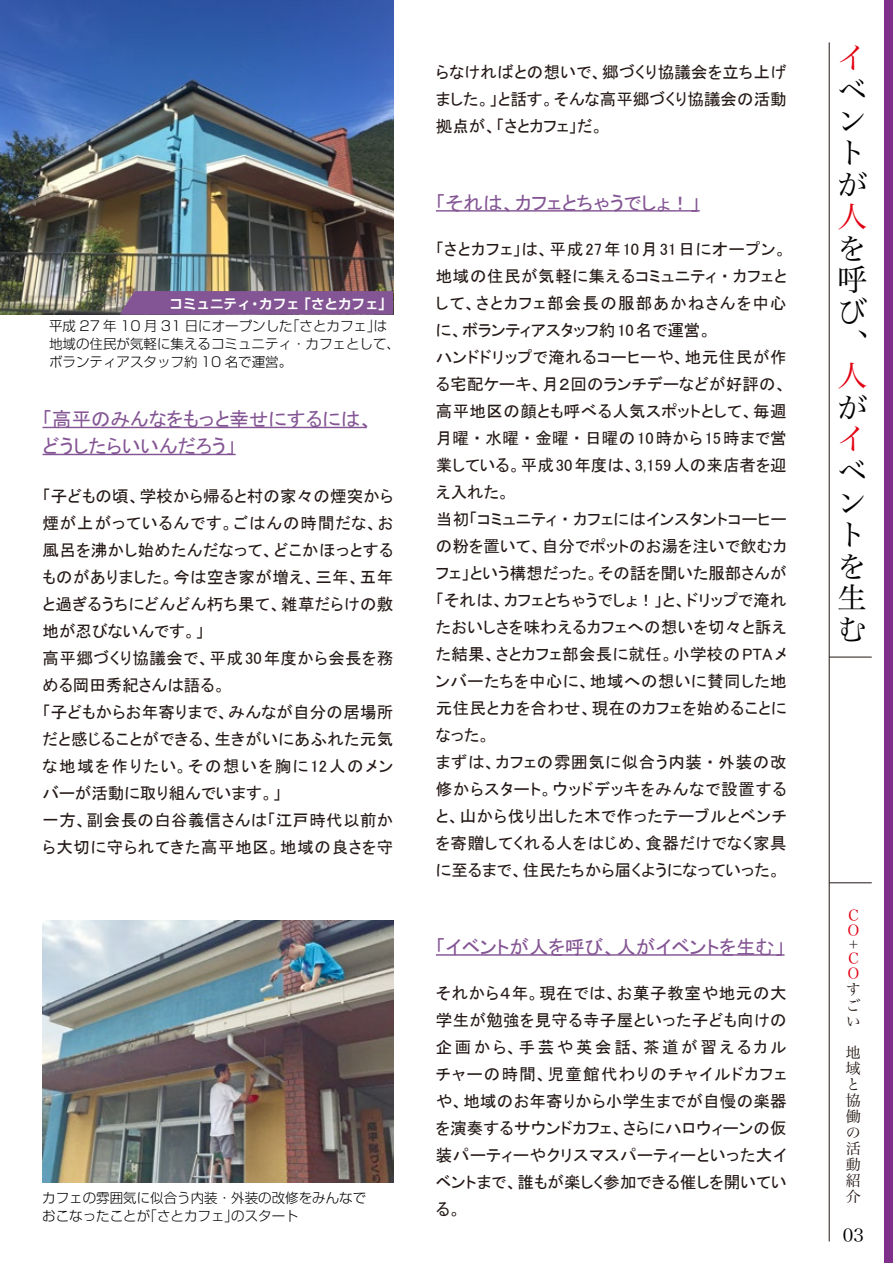
<style>
.page{position:relative;width:893px;height:1263px;background:#fff}
.page>*{position:absolute;margin:0;border:0;box-sizing:border-box;transform-origin:0 0}
.t1{font:30px/31.8px "Hira Min Pro W3";color:#000}
.t2{font:30px "Hira Min Pro W3";color:#e20012}
.t3{font:19.5px/27px "MS P Gothic";color:#845594}
.t4{font:18px "Hira Min Pro W3";color:#000}
.t5{font:16.5px/27px "MS P Gothic";letter-spacing:.02em;color:#231815}
.t6{font:15px/15.9px "Hira Min Pro W3";color:#231815;text-align:justify}
.t7{font:15px/14.4px "Hira Min Pro W3";color:#e20012}
.t8{font:300 13.5px/18px "Shin Go Pr 5";color:#000}
.t9{font:700 13.5px "Shin Go Pr 5 De";color:#fff}
</style>
<div class="page">
<div style="left:884px;top:0;width:9px;height:1263px;background:#7e308a"></div>
<hr style="left:43px;top:427px;width:324px;height:1px;background:#845594">
<hr style="left:43px;top:454px;width:193px;height:1px;background:#845594">
<hr style="left:829px;top:42px;width:1px;height:1199px;background:#231815">
<hr style="left:829px;top:657px;width:43px;height:1px;background:#231815">
<hr style="left:829px;top:882px;width:43px;height:1px;background:#231815">
<img style="left:0;top:0;width:393px;height:315px">
<svg style="left:120px;top:291px;width:273px;height:24px;background:#845792"></svg>
<img style="left:42px;top:921px;width:351px;height:262px">
<hr style="left:436px;top:210px;width:264px;height:2px;background:#845594">
<hr style="left:436px;top:954px;width:348px;height:2px;background:#845594">
<p class="t9" style="left:170px;top:293px;width:224px">コミュニティ・カフェ ｢さとカフェ」</p>
<p class="t8" style="left:49px;top:316px;width:352px">平成 27 年 10 月 31 日にオープンした｢さとカフェ｣は地域の住民が気軽に集えるコミュニティ・カフェとして、ボランティアスタッフ約 10 名で運営。</p>
<p class="t3" style="left:43px;top:406px;width:332px">「高平のみんなをもっと幸せにするには、どうしたらいいんだろう」</p>
<p class="t5" style="left:43px;top:482px;width:352px">「子どもの頃、学校から帰ると村の家々の煙突から煙が上がっているんです。ごはんの時間だな、お風呂を沸かし始めたんだなって、どこかほっとするものがありました。今は空き家が増え、三年、五年と過ぎるうちにどんどん朽ち果て、雑草だらけの敷地が忍びないんです。」<br>高平郷づくり協議会で、平成30年度から会長を務める岡田秀紀さんは語る。<br>「子どもからお年寄りまで、みんなが自分の居場所だと感じることができる、生きがいにあふれた元気な地域を作りたい。その想いを胸に12人のメンバーが活動に取り組んでいます。」<br>一方、副会長の白谷義信さんは「江戸時代以前から大切に守られてきた高平地区。地域の良さを守</p>
<p class="t8" style="left:42px;top:1187px;width:326px">カフェの雰囲気に似合う内装・外装の改修をみんなでおこなったことが｢さとカフェ｣のスタート</p>
<p class="t5" style="left:436px;top:59px;width:352px;text-align:justify">らなければとの想いで、郷づくり協議会を立ち上げました。」と話す。そんな高平郷づくり協議会の活動拠点が、「さとカフェ」だ。</p>
<p class="t3" style="left:436px;top:189px;width:265px">「それは、カフェとちゃうでしょ！」</p>
<p class="t5" style="left:436px;top:236px;width:352px">「さとカフェ」は、平成27年10月31日にオープン。地域の住民が気軽に集えるコミュニティ・カフェとして、さとカフェ部会長の服部あかねさんを中心に、ボランティアスタッフ約10名で運営。<br>ハンドドリップで淹れるコーヒーや、地元住民が作る宅配ケーキ、月２回のランチデーなどが好評の、高平地区の顔とも呼べる人気スポットとして、毎週月曜・水曜・金曜・日曜の10時から15時まで営業している。平成30年度は、3,159人の来店者を迎え入れた。<br>当初「コミュニティ・カフェにはインスタントコーヒーの粉を置いて、自分でポットのお湯を注いで飲むカフェ」という構想だった。その話を聞いた服部さんが「それは、カフェとちゃうでしょ！」と、ドリップで淹れたおいしさを味わえるカフェへの想いを切々と訴えた結果、さとカフェ部会長に就任。小学校のPTAメンバーたちを中心に、地域への想いに賛同した地元住民と力を合わせ、現在のカフェを始めることになった。<br>まずは、カフェの雰囲気に似合う内装・外装の改修からスタート。ウッドデッキをみんなで設置すると、山から伐り出した木で作ったテーブルとベンチを寄贈してくれる人をはじめ、食器だけでなく家具に至るまで、住民たちから届くようになっていった。</p>
<p class="t3" style="left:436px;top:933px;width:350px">「イベントが人を呼び、人がイベントを生む」</p>
<p class="t5" style="left:436px;top:980px;width:352px;text-align:justify">それから４年。現在では、お菓子教室や地元の大学生が勉強を見守る寺子屋といった子ども向けの企画から、手芸や英会話、茶道が習えるカルチャーの時間、児童館代わりのチャイルドカフェや、地域のお年寄りから小学生までが自慢の楽器を演奏するサウンドカフェ、さらにハロウィーンの仮装パーティーやクリスマスパーティーといった大イベントまで、誰もが楽しく参加できる催しを開いている。</p>
<h1 class="t2" style="left:837px;top:32px;width:24px">イ</h1>
<h1 class="t1" style="left:837px;top:71px;width:31px">ベントが</h1>
<h1 class="t2" style="left:837px;top:191px;width:31px">人</h1>
<h1 class="t1" style="left:837px;top:230px;width:31px">を呼び、</h1>
<h1 class="t2" style="left:837px;top:350px;width:31px">人</h1>
<h1 class="t1" style="left:837px;top:389px;width:31px">が</h1>
<h1 class="t2" style="left:837px;top:414px;width:24px">イ</h1>
<h1 class="t1" style="left:837px;top:452px;width:30px">ベントを生む</h1>
<p class="t7" style="left:847px;top:907px;width:13px">C<br>O</p>
<p class="t6" style="left:848px;top:934px;width:11px">+</p>
<p class="t7" style="left:847px;top:950px;width:13px">C<br>O</p>
<p class="t6" style="left:846px;top:980px;width:16px">すごい</p>
<p class="t6" style="left:846px;top:1043px;width:16px;text-align:left">地域と協働の活動紹介</p>
<p class="t4" style="left:843px;top:1219px;width:23px">03</p>
</div>
